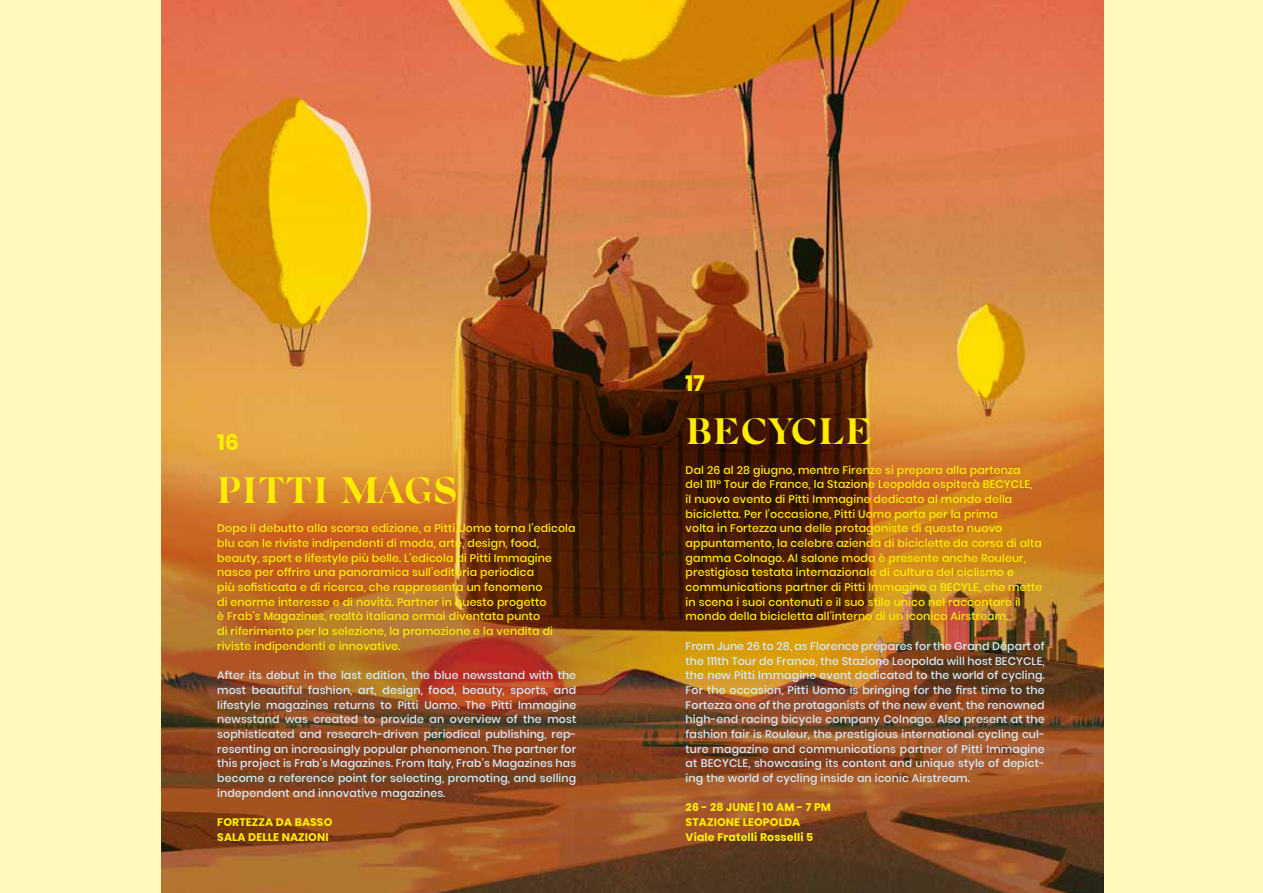
<style>
.page{position:relative;width:1263px;height:893px;background:#fff8bd}
.page>*{position:absolute;margin:0;border:0;box-sizing:border-box;transform-origin:0 0}
.t1{font:700 36.75px "Silk Serif";letter-spacing:.01em;color:#ffed00}
.t2{font:700 22.05px "Poppins";color:#ffed00}
.t3{font:500 10.95px/14.7px "Poppins";letter-spacing:.01em;color:#ffed00}
.t4{font:500 10.95px/14.7px "Poppins";letter-spacing:.01em;color:#d4edfc;text-align:justify}
.t5{font:700 10.95px/14.7px "Poppins";letter-spacing:.01em;color:#ffed00}
</style>
<div class="page">
<img style="left:162px;top:0;width:941px;height:893px">
<h2 class="t2" style="left:217px;top:430px;width:23px">16</h2>
<h1 class="t1" style="left:217px;top:469px;width:242px">PITTI MAGS</h1>
<p class="t3" style="left:217px;top:521px;width:360px">Dopo il debutto alla scorsa edizione, a Pitti Uomo torna l’edicola blu con le riviste indipendenti di moda, arte, design, food, beauty, sport e lifestyle più belle. L’edicola di Pitti Immagine nasce per offrire una panoramica sull’editoria periodica<br>più sofisticata e di ricerca, che rappresenta un fenomeno<br>di enorme interesse e di novità. Partner in questo progetto<br>è Frab’s Magazines, realtà italiana ormai diventata punto<br>di riferimento per la selezione, la promozione e la vendita di riviste indipendenti e innovative.</p>
<p class="t4" style="left:217px;top:668px;width:361px">After its debut in the last edition, the blue newsstand with the most beautiful fashion, art, design, food, beauty, sports, and lifestyle magazines returns to Pitti Uomo. The Pitti Immagine newsstand was created to provide an overview of the most sophisticated and research-driven periodical publishing, rep&shy;resenting an increasingly popular phenomenon. The partner for this project is Frab’s Magazines. From Italy, Frab’s Magazines has become a reference point for selecting, promoting, and selling independent and innovative magazines.</p>
<p class="t5" style="left:217px;top:815px;width:117px">FORTEZZA DA BASSO<br>SALA DELLE NAZIONI</p>
<h2 class="t2" style="left:686px;top:371px;width:21px">17</h2>
<h1 class="t1" style="left:686px;top:410px;width:188px">BECYCLE</h1>
<p class="t3" style="left:686px;top:462px;width:358px">Dal 26 al 28 giugno, mentre Firenze si prepara alla partenza<br>del 111° Tour de France, la Stazione Leopolda ospiterà BECYCLE,<br>il nuovo evento di Pitti Immagine dedicato al mondo della bicicletta. Per l’occasione, Pitti Uomo porta per la prima<br>volta in Fortezza una delle protagoniste di questo nuovo appuntamento, la celebre azienda di biciclette da corsa di alta gamma Colnago. Al salone moda è presente anche Rouleur, prestigiosa testata internazionale di cultura del ciclismo e communications partner di Pitti Immagine a BECYLE, che mette in scena i suoi contenuti e il suo stile unico nel raccontare il mondo della bicicletta all’interno di un iconico Airstream.</p>
<p class="t4" style="left:686px;top:639px;width:361px">From June 26 to 28, as Florence prepares for the Grand Départ of the 111th Tour de France, the Stazione Leopolda will host BECYCLE, the new Pitti Immagine event dedicated to the world of cycling.<br>For the occasion, Pitti Uomo is bringing for the first time to the Fortezza one of the protagonists of the new event, the renowned high-end racing bicycle company Colnago. Also present at the fashion fair is Rouleur, the prestigious international cycling cul&shy;ture magazine and communications partner of Pitti Immagine at BECYCLE, showcasing its content and unique style of depict&shy;ing the world of cycling inside an iconic Airstream.</p>
<p class="t5" style="left:686px;top:800px;width:147px">26 - 28 JUNE | 10 AM - 7 PM<br>STAZIONE LEOPOLDA<br>Viale Fratelli Rosselli 5</p>
</div>
